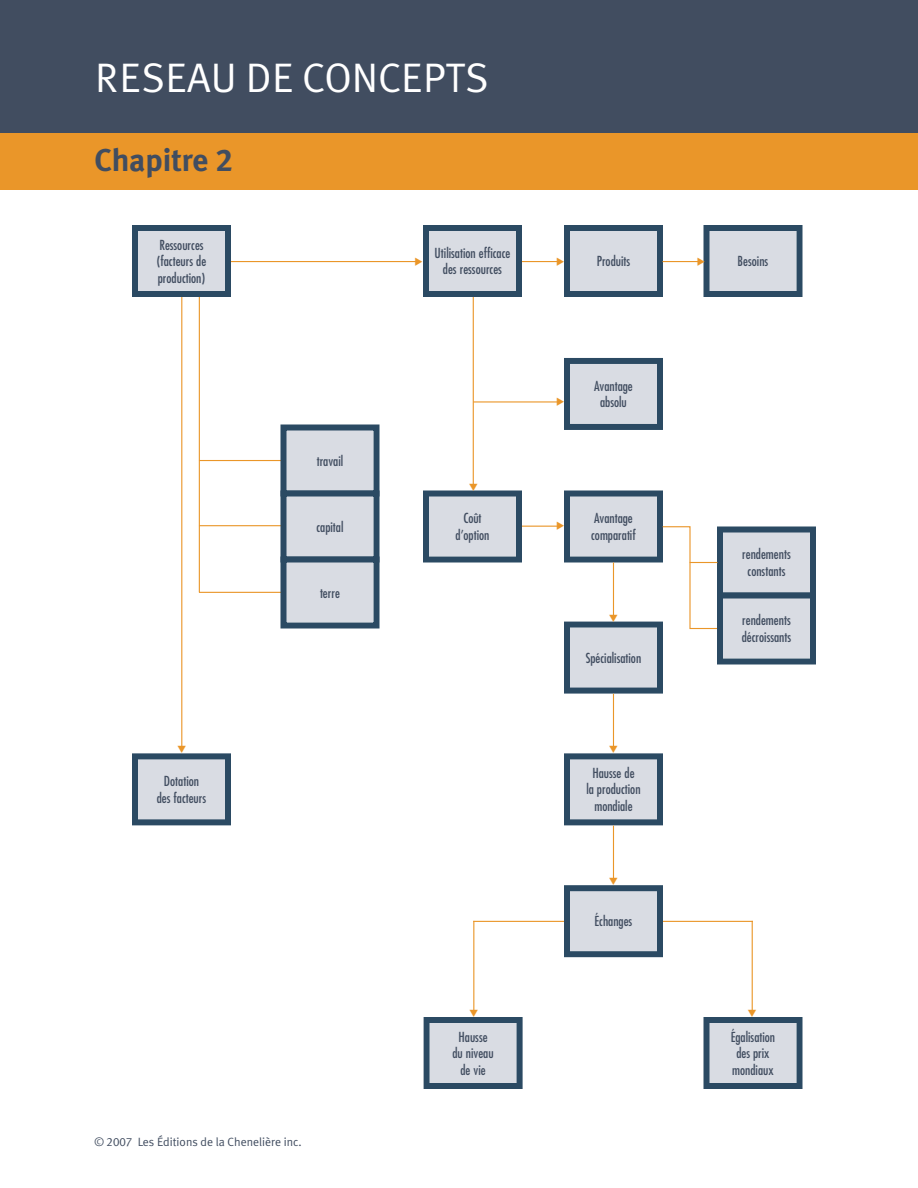
<style>
.page{position:relative;width:918px;height:1188px;background:#fff}
.page>*{position:absolute;margin:0;border:0;box-sizing:border-box;transform-origin:0 0}
.t1{font:41.25px "Meta Plus Normal Caps";color:#fff}
.t2{font:700 31.5px "Meta Plus";color:#414d60}
.t3{font:18px "Quirks ICG";color:#ea9629}
.t4{font:condensed 13.5px/16.5px "Futura";color:#414d60;text-align:center}
.t5{font:12px "Meta Plus Normal";color:#414d60}
.s1{font-family:"Meta Plus Bold Caps";font-weight:400}
.s2{font-family:"Meta Plus Normal Caps"}
</style>
<div class="page">
<div style="left:0;top:0;width:918px;height:189px;background:#ea9629"></div>
<div style="left:0;top:0;width:918px;height:132px;background:#414d60"></div>
<hr style="left:473px;top:921px;width:280px;height:1px;background:#ea9629">
<hr style="left:199px;top:297px;width:1px;height:295px;background:#ea9629">
<hr style="left:199px;top:592px;width:99px;height:1px;background:#ea9629">
<hr style="left:199px;top:525px;width:99px;height:1px;background:#ea9629">
<hr style="left:199px;top:460px;width:99px;height:1px;background:#ea9629">
<div style="left:138px;top:231px;width:87px;height:60px;background:#d9dce3"></div>
<div style="left:132px;top:225px;width:99px;height:72px;border:6px solid #2b4a63"></div>
<div style="left:286px;top:430px;width:88px;height:60px;background:#d9dce3"></div>
<div style="left:280px;top:424px;width:100px;height:72px;border:6px solid #2b4a63"></div>
<div style="left:286px;top:496px;width:88px;height:60px;background:#d9dce3"></div>
<div style="left:280px;top:490px;width:100px;height:72px;border:6px solid #2b4a63"></div>
<div style="left:286px;top:562px;width:88px;height:60px;background:#d9dce3"></div>
<div style="left:280px;top:556px;width:100px;height:72px;border:6px solid #2b4a63"></div>
<div style="left:429px;top:231px;width:87px;height:60px;background:#d9dce3"></div>
<div style="left:423px;top:225px;width:99px;height:72px;border:6px solid #2b4a63"></div>
<div style="left:570px;top:231px;width:87px;height:60px;background:#d9dce3"></div>
<div style="left:564px;top:225px;width:99px;height:72px;border:6px solid #2b4a63"></div>
<div style="left:570px;top:364px;width:87px;height:60px;background:#d9dce3"></div>
<div style="left:564px;top:358px;width:99px;height:72px;border:6px solid #2b4a63"></div>
<div style="left:570px;top:496px;width:87px;height:60px;background:#d9dce3"></div>
<div style="left:564px;top:490px;width:99px;height:72px;border:6px solid #2b4a63"></div>
<div style="left:723px;top:532px;width:87px;height:60px;background:#d9dce3"></div>
<div style="left:717px;top:526px;width:99px;height:72px;border:6px solid #2b4a63"></div>
<div style="left:723px;top:598px;width:87px;height:60px;background:#d9dce3"></div>
<div style="left:717px;top:592px;width:99px;height:72px;border:6px solid #2b4a63"></div>
<div style="left:429px;top:496px;width:87px;height:60px;background:#d9dce3"></div>
<div style="left:423px;top:490px;width:99px;height:72px;border:6px solid #2b4a63"></div>
<div style="left:570px;top:628px;width:87px;height:60px;background:#d9dce3"></div>
<div style="left:564px;top:622px;width:99px;height:72px;border:6px solid #2b4a63"></div>
<div style="left:570px;top:759px;width:87px;height:60px;background:#d9dce3"></div>
<div style="left:564px;top:753px;width:99px;height:72px;border:6px solid #2b4a63"></div>
<div style="left:138px;top:759px;width:87px;height:60px;background:#d9dce3"></div>
<div style="left:132px;top:753px;width:99px;height:72px;border:6px solid #2b4a63"></div>
<div style="left:570px;top:891px;width:87px;height:60px;background:#d9dce3"></div>
<div style="left:564px;top:885px;width:99px;height:72px;border:6px solid #2b4a63"></div>
<div style="left:430px;top:1023px;width:87px;height:60px;background:#d9dce3"></div>
<div style="left:424px;top:1017px;width:99px;height:72px;border:6px solid #2b4a63"></div>
<div style="left:710px;top:1023px;width:86px;height:60px;background:#d9dce3"></div>
<div style="left:704px;top:1017px;width:98px;height:72px;border:6px solid #2b4a63"></div>
<div style="left:710px;top:231px;width:86px;height:60px;background:#d9dce3"></div>
<div style="left:704px;top:225px;width:98px;height:72px;border:6px solid #2b4a63"></div>
<svg style="left:662px;top:526px;width:56px;height:104px"></svg>
<hr style="left:473px;top:921px;width:1px;height:93px;background:#ea9629">
<hr style="left:752px;top:921px;width:1px;height:93px;background:#ea9629">
<hr style="left:181px;top:297px;width:1px;height:454px;background:#ea9629">
<hr style="left:473px;top:297px;width:1px;height:191px;background:#ea9629">
<hr style="left:231px;top:261px;width:189px;height:1px;background:#ea9629">
<hr style="left:522px;top:261px;width:39px;height:1px;background:#ea9629">
<hr style="left:473px;top:401px;width:88px;height:2px;background:#ea9629">
<hr style="left:522px;top:526px;width:39px;height:1px;background:#ea9629">
<hr style="left:663px;top:261px;width:39px;height:1px;background:#ea9629">
<hr style="left:613px;top:562px;width:1px;height:57px;background:#ea9629">
<hr style="left:613px;top:694px;width:1px;height:56px;background:#ea9629">
<hr style="left:613px;top:826px;width:1px;height:56px;background:#ea9629">
<h1 class="t1" style="left:95px;top:54px;width:395px">RESEAU DE CONCEPTS</h1>
<h2 class="t2" style="left:94px;top:148px;width:140px">Chapitre <span class="s1">2</span></h2>
<p class="t4" style="left:157px;top:237px;width:51px;text-align:left">Ressources (facteurs de production)</p>
<h3 class="t3" style="left:188px;top:744px;width:12px;rotate:90deg">£</h3>
<p class="t4" style="left:157px;top:774px;width:51px">Dotation des facteurs</p>
<p class="t4" style="left:317px;top:453px;width:28px">travail</p>
<p class="t4" style="left:317px;top:519px;width:28px">capital</p>
<p class="t4" style="left:320px;top:585px;width:21px">terre</p>
<p class="t5" style="left:94px;top:1138px;width:209px">© <span class="s2">2007</span> Les Éditions de la Chenelière inc.</p>
<p class="t4" style="left:435px;top:246px;width:77px">Utilisation efficace des ressources</p>
<p class="t4" style="left:597px;top:254px;width:35px">Produits</p>
<h3 class="t3" style="left:413px;top:255px;width:12px">£</h3>
<h3 class="t3" style="left:555px;top:255px;width:12px">£</h3>
<h3 class="t3" style="left:480px;top:482px;width:12px;rotate:90deg">£</h3>
<p class="t4" style="left:456px;top:511px;width:35px">Coût d’option</p>
<h3 class="t3" style="left:555px;top:396px;width:12px">£</h3>
<p class="t4" style="left:594px;top:379px;width:40px">Avantage absolu</p>
<h3 class="t3" style="left:555px;top:520px;width:12px">£</h3>
<p class="t4" style="left:591px;top:511px;width:46px;text-align:left">Avantage comparatif</p>
<h3 class="t3" style="left:620px;top:613px;width:12px;rotate:90deg">£</h3>
<p class="t4" style="left:586px;top:650px;width:57px">Spécialisation</p>
<h3 class="t3" style="left:620px;top:744px;width:12px;rotate:90deg">£</h3>
<p class="t4" style="left:586px;top:766px;width:56px">Hausse de<br>la production mondiale</p>
<h3 class="t3" style="left:620px;top:876px;width:12px;rotate:90deg">£</h3>
<p class="t4" style="left:595px;top:914px;width:39px">Échanges</p>
<h3 class="t3" style="left:696px;top:255px;width:12px">£</h3>
<p class="t4" style="left:738px;top:254px;width:32px">Besoins</p>
<p class="t4" style="left:742px;top:547px;width:50px">rendements constants</p>
<p class="t4" style="left:742px;top:613px;width:51px;text-align:left">rendements décroissants</p>
<h3 class="t3" style="left:480px;top:1008px;width:12px;rotate:90deg">£</h3>
<h3 class="t3" style="left:759px;top:1008px;width:12px;rotate:90deg">£</h3>
<p class="t4" style="left:453px;top:1029px;width:43px">Hausse du niveau de vie</p>
<p class="t4" style="left:731px;top:1029px;width:46px">Égalisation des prix mondiaux</p>
</div>
